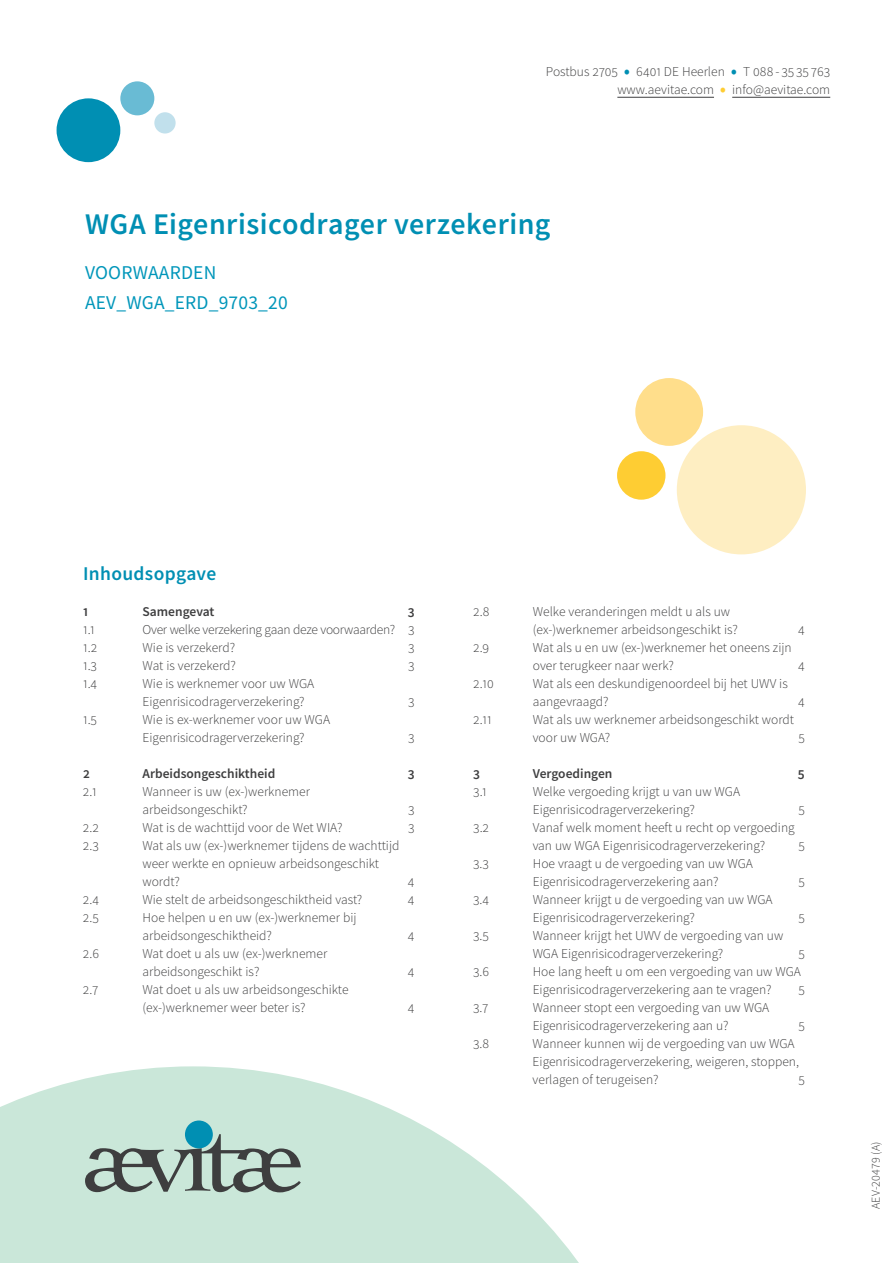
<style>
.page{position:relative;width:893px;height:1263px;background:#fff}
.page>*{position:absolute;margin:0;border:0;box-sizing:border-box;transform-origin:0 0}
.t1{font:600 30px "Source Sans Pro";letter-spacing:.015em;color:#008fb3}
.t2{font:19.5px/30px "Source Sans Pro";letter-spacing:.01em;color:#0096ba}
.t3{font:600 19.5px "Source Sans Pro";letter-spacing:.015em;color:#008fb3}
.t4{font:300 13.5px/18px "Source Sans Pro";color:#3e3e3f}
.t5{font:600 13.5px "Source Sans Pro";color:#3e3e3f}
.t6{font:300 13.5px "Source Sans Pro";letter-spacing:-.02em;color:#3e3e3f}
.t7{font:300 12px "Source Sans Pro";letter-spacing:.015em;color:#3e3e3f}
.s1{font-size:22.5px;color:#008fb3}
.s2{font-size:22.5px;color:#fecd33}
</style>
<div class="page">
<div style="left:57px;top:98px;width:63px;height:64px;background:#008fb3;border-radius:50%"></div>
<svg style="left:0;top:1066px;width:579px;height:197px;fill:#cae7d9"></svg>
<div style="left:120px;top:81px;width:34px;height:34px;background:#69bbd4;border-radius:50%"></div>
<div style="left:617px;top:451px;width:48px;height:49px;background:#fecd33;border-radius:50%"></div>
<div style="left:635px;top:378px;width:68px;height:68px;background:#ffde8b;border-radius:50%"></div>
<div style="left:677px;top:425px;width:129px;height:129px;background:#feeec2;border-radius:50%"></div>
<div style="left:154px;top:112px;width:22px;height:22px;background:#c1e0ec;border-radius:50%"></div>
<hr style="left:617px;top:97px;width:97px;height:1px;background:#3e3e3f">
<hr style="left:732px;top:97px;width:98px;height:1px;background:#3e3e3f">
<div style="left:185px;top:1120px;width:28px;height:28px;background:#008fb3;border-radius:50%"></div>
<svg style="left:85px;top:1134px;width:216px;height:58px;background:#98afa7"></svg>
<p class="t4" style="left:546px;top:63px;width:286px;text-align:right">Postbus 2705 <span class="s1">•</span> 6401 DE Heerlen <span class="s1">•</span> T 088 - 35 35 763 www.aevitae.com <span class="s2">•</span> info@aevitae.com</p>
<h1 class="t1" style="left:85px;top:204px;width:467px">WGA Eigenrisicodrager verzekering</h1>
<h2 class="t2" style="left:85px;top:257px;width:204px">VOORWAARDEN<br>AEV_WGA_ERD_9703_20</h2>
<h2 class="t3" style="left:83px;top:561px;width:135px">Inhoudsopgave</h2>
<p class="t5" style="left:83px;top:603px;width:7px">1</p>
<p class="t5" style="left:143px;top:603px;width:73px">Samengevat</p>
<p class="t5" style="left:408px;top:603px;width:8px">3</p>
<p class="t4" style="left:83px;top:621px;width:13px">1.1</p>
<p class="t6" style="left:143px;top:621px;width:274px">Over welke verzekering gaan deze voorwaarden? 3</p>
<p class="t4" style="left:83px;top:639px;width:16px">1.2</p>
<p class="t4" style="left:143px;top:639px;width:94px">Wie is verzekerd?</p>
<p class="t4" style="left:408px;top:639px;width:8px">3</p>
<p class="t4" style="left:83px;top:657px;width:16px">1.3</p>
<p class="t4" style="left:143px;top:657px;width:95px">Wat is verzekerd?</p>
<p class="t4" style="left:408px;top:657px;width:8px">3</p>
<p class="t4" style="left:83px;top:675px;width:16px">1.4</p>
<p class="t4" style="left:143px;top:675px;width:173px">Wie is werknemer voor uw WGA<br>Eigenrisicodragerverzekering?</p>
<p class="t4" style="left:408px;top:693px;width:8px">3</p>
<p class="t4" style="left:473px;top:603px;width:18px">2.8</p>
<p class="t4" style="left:533px;top:603px;width:207px">Welke veranderingen meldt u als uw (ex-)werknemer arbeidsongeschikt is?</p>
<p class="t4" style="left:798px;top:621px;width:8px">4</p>
<p class="t4" style="left:473px;top:639px;width:18px">2.9</p>
<p class="t4" style="left:533px;top:639px;width:260px">Wat als u en uw (ex-)werknemer het oneens zijn over terugkeer naar werk?</p>
<p class="t4" style="left:798px;top:657px;width:8px">4</p>
<p class="t4" style="left:473px;top:675px;width:22px">2.10</p>
<p class="t4" style="left:533px;top:675px;width:257px">Wat als een deskundigenoordeel bij het UWV is aangevraagd?</p>
<p class="t4" style="left:798px;top:693px;width:8px">4</p>
<p class="t4" style="left:83px;top:711px;width:16px">1.5</p>
<p class="t4" style="left:143px;top:711px;width:189px">Wie is ex-werknemer voor uw WGA<br>Eigenrisicodragerverzekering?</p>
<p class="t4" style="left:408px;top:729px;width:8px">3</p>
<p class="t4" style="left:473px;top:711px;width:20px">2.11</p>
<p class="t4" style="left:533px;top:711px;width:263px">Wat als uw werknemer arbeidsongeschikt wordt voor uw WGA?</p>
<p class="t4" style="left:798px;top:729px;width:8px">5</p>
<p class="t5" style="left:83px;top:765px;width:8px">2</p>
<p class="t5" style="left:143px;top:765px;width:134px">Arbeidsongeschiktheid</p>
<p class="t5" style="left:408px;top:765px;width:8px">3</p>
<p class="t4" style="left:83px;top:783px;width:15px">2.1</p>
<p class="t4" style="left:143px;top:783px;width:169px">Wanneer is uw (ex-)werknemer arbeidsongeschikt?</p>
<p class="t4" style="left:408px;top:801px;width:8px">3</p>
<p class="t5" style="left:473px;top:765px;width:8px">3</p>
<p class="t5" style="left:533px;top:765px;width:81px">Vergoedingen</p>
<p class="t5" style="left:798px;top:765px;width:8px">5</p>
<p class="t4" style="left:473px;top:783px;width:15px">3.1</p>
<p class="t4" style="left:533px;top:783px;width:209px">Welke vergoeding krijgt u van uw WGA<br>Eigenrisicodragerverzekering?</p>
<p class="t4" style="left:798px;top:801px;width:8px">5</p>
<p class="t4" style="left:83px;top:819px;width:18px">2.2</p>
<p class="t4" style="left:143px;top:819px;width:201px">Wat is de wachttijd voor de Wet WIA?</p>
<p class="t4" style="left:408px;top:819px;width:8px">3</p>
<p class="t4" style="left:83px;top:837px;width:17px">2.3</p>
<p class="t4" style="left:142px;top:837px;width:258px">Wat als uw (ex-)werknemer tijdens de wachttijd weer werkte en opnieuw arbeidsongeschikt wordt?</p>
<p class="t4" style="left:408px;top:873px;width:8px">4</p>
<p class="t4" style="left:473px;top:819px;width:17px">3.2</p>
<p class="t4" style="left:533px;top:819px;width:264px">Vanaf welk moment heeft u recht op vergoeding van uw WGA Eigenrisicodragerverzekering?</p>
<p class="t4" style="left:798px;top:837px;width:8px">5</p>
<p class="t4" style="left:473px;top:855px;width:17px">3.3</p>
<p class="t4" style="left:533px;top:855px;width:222px">Hoe vraagt u de vergoeding van uw WGA<br>Eigenrisicodragerverzekering aan?</p>
<p class="t4" style="left:798px;top:873px;width:8px">5</p>
<p class="t4" style="left:83px;top:891px;width:18px">2.4</p>
<p class="t4" style="left:142px;top:891px;width:221px">Wie stelt de arbeidsongeschiktheid vast?</p>
<p class="t4" style="left:408px;top:891px;width:8px">4</p>
<p class="t4" style="left:83px;top:909px;width:17px">2.5</p>
<p class="t4" style="left:142px;top:909px;width:216px">Hoe helpen u en uw (ex-)werknemer bij arbeidsongeschiktheid?</p>
<p class="t4" style="left:408px;top:927px;width:8px">4</p>
<p class="t4" style="left:83px;top:945px;width:18px">2.6</p>
<p class="t4" style="left:142px;top:945px;width:186px">Wat doet u als uw (ex-)werknemer arbeidsongeschikt is?</p>
<p class="t4" style="left:83px;top:981px;width:17px">2.7</p>
<p class="t4" style="left:142px;top:981px;width:208px">Wat doet u als uw arbeidsongeschikte (ex-)werknemer weer beter is?</p>
<p class="t4" style="left:408px;top:963px;width:8px">4</p>
<p class="t4" style="left:408px;top:999px;width:8px">4</p>
<p class="t4" style="left:473px;top:891px;width:18px">3.4</p>
<p class="t4" style="left:533px;top:891px;width:241px">Wanneer krijgt u de vergoeding van uw WGA<br>Eigenrisicodragerverzekering?</p>
<p class="t4" style="left:473px;top:927px;width:17px">3.5</p>
<p class="t4" style="left:533px;top:927px;width:252px">Wanneer krijgt het UWV de vergoeding van uw<br>WGA Eigenrisicodragerverzekering?</p>
<p class="t4" style="left:798px;top:909px;width:8px">5</p>
<p class="t4" style="left:798px;top:945px;width:8px">5</p>
<p class="t4" style="left:473px;top:963px;width:18px">3.6</p>
<p class="t4" style="left:533px;top:963px;width:270px">Hoe lang heeft u om een vergoeding van uw WGA<br>Eigenrisicodragerverzekering aan te vragen?</p>
<p class="t4" style="left:798px;top:981px;width:8px">5</p>
<p class="t4" style="left:473px;top:999px;width:17px">3.7</p>
<p class="t4" style="left:533px;top:999px;width:238px">Wanneer stopt een vergoeding van uw WGA<br>Eigenrisicodragerverzekering aan u?</p>
<p class="t4" style="left:798px;top:1017px;width:8px">5</p>
<p class="t4" style="left:473px;top:1035px;width:18px">3.8</p>
<p class="t4" style="left:533px;top:1035px;width:268px">Wanneer kunnen wij de vergoeding van uw WGA<br>Eigenrisicodragerverzekering, weigeren, stoppen, verlagen of terugeisen?</p>
<p class="t4" style="left:798px;top:1071px;width:8px">5</p>
<p class="t7" style="left:868px;top:1209px;width:69px;rotate:-90deg">AEV-20479 (A)</p>
</div>
